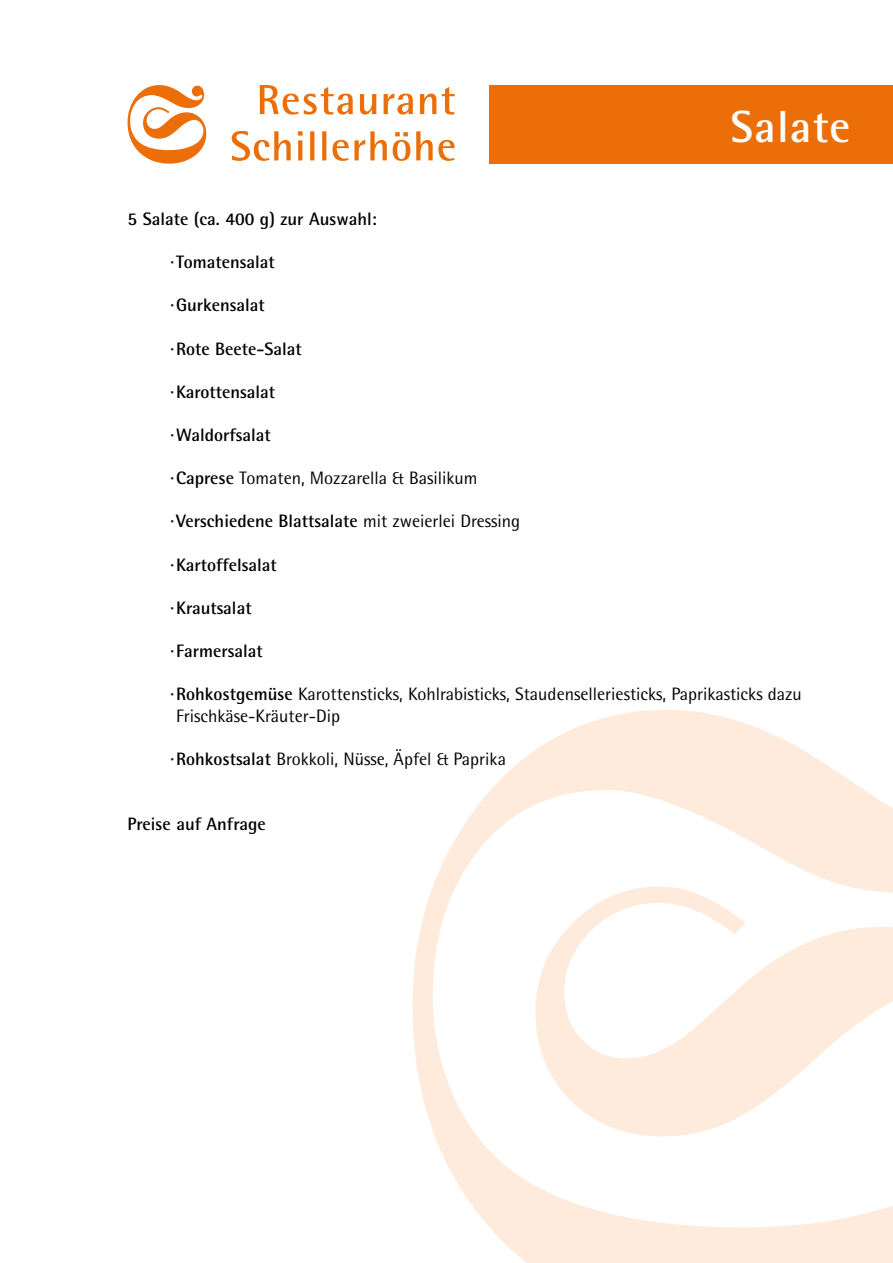
<style>
.page{position:relative;width:893px;height:1263px;background:#fff}
.page>*{position:absolute;margin:0;border:0;box-sizing:border-box;transform-origin:0 0}
.t1{font:700 45px "Rotis Semi Sans Std";letter-spacing:.025em;color:#fff}
.t2{font:700 18px "Rotis Semi Sans Std";color:#000}
.t3{font:18px/21.6px "Rotis Semi Sans Std";color:#000}
.s1{font-weight:700}
.s2{font-weight:400}
</style>
<div class="page">
<svg style="left:412px;top:710px;width:481px;height:553px"></svg>
<div style="left:489px;top:85px;width:404px;height:79px;background:#eb6e08"></div>
<svg style="left:260px;top:85px;width:195px;height:30px"></svg>
<svg style="left:232px;top:131px;width:223px;height:30px"></svg>
<svg style="left:128px;top:85px;width:78px;height:79px"></svg>
<h1 class="t1" style="left:731px;top:99px;width:121px">Salate</h1>
<p class="t2" style="left:128px;top:208px;width:251px">5 Salate (ca. 400 g) zur Auswahl:</p>
<p class="t2" style="left:170px;top:251px;width:106px">·Tomatensalat</p>
<p class="t2" style="left:170px;top:294px;width:96px">·Gurkensalat</p>
<p class="t2" style="left:170px;top:337px;width:133px">·Rote Beete-Salat</p>
<p class="t2" style="left:170px;top:381px;width:106px">·Karottensalat</p>
<p class="t2" style="left:170px;top:424px;width:102px">·Waldorfsalat</p>
<p class="t3" style="left:170px;top:467px;width:309px"><span class="s1">·Caprese</span> Tomaten, Mozzarella &amp; Basilikum</p>
<p class="t2" style="left:170px;top:510px;width:352px">·Verschiedene Blattsalate <span class="s2">mit zweierlei Dressing</span></p>
<p class="t2" style="left:170px;top:553px;width:108px">·Kartoffelsalat</p>
<p class="t2" style="left:170px;top:597px;width:83px">·Krautsalat</p>
<p class="t2" style="left:170px;top:640px;width:94px">·Farmersalat</p>
<p class="t3" style="left:176px;top:683px;width:627px;text-indent:-6px"><span class="s1">·Rohkostgemüse</span> Karottensticks, Kohlrabisticks, Staudenselleriesticks, Paprikasticks dazu<br>Frischkäse-Kräuter-Dip</p>
<p class="t3" style="left:170px;top:748px;width:337px"><span class="s1">·Rohkostsalat</span> Brokkoli, Nüsse, Äpfel &amp; Paprika</p>
<p class="t2" style="left:128px;top:813px;width:140px">Preise auf Anfrage</p>
</div>
